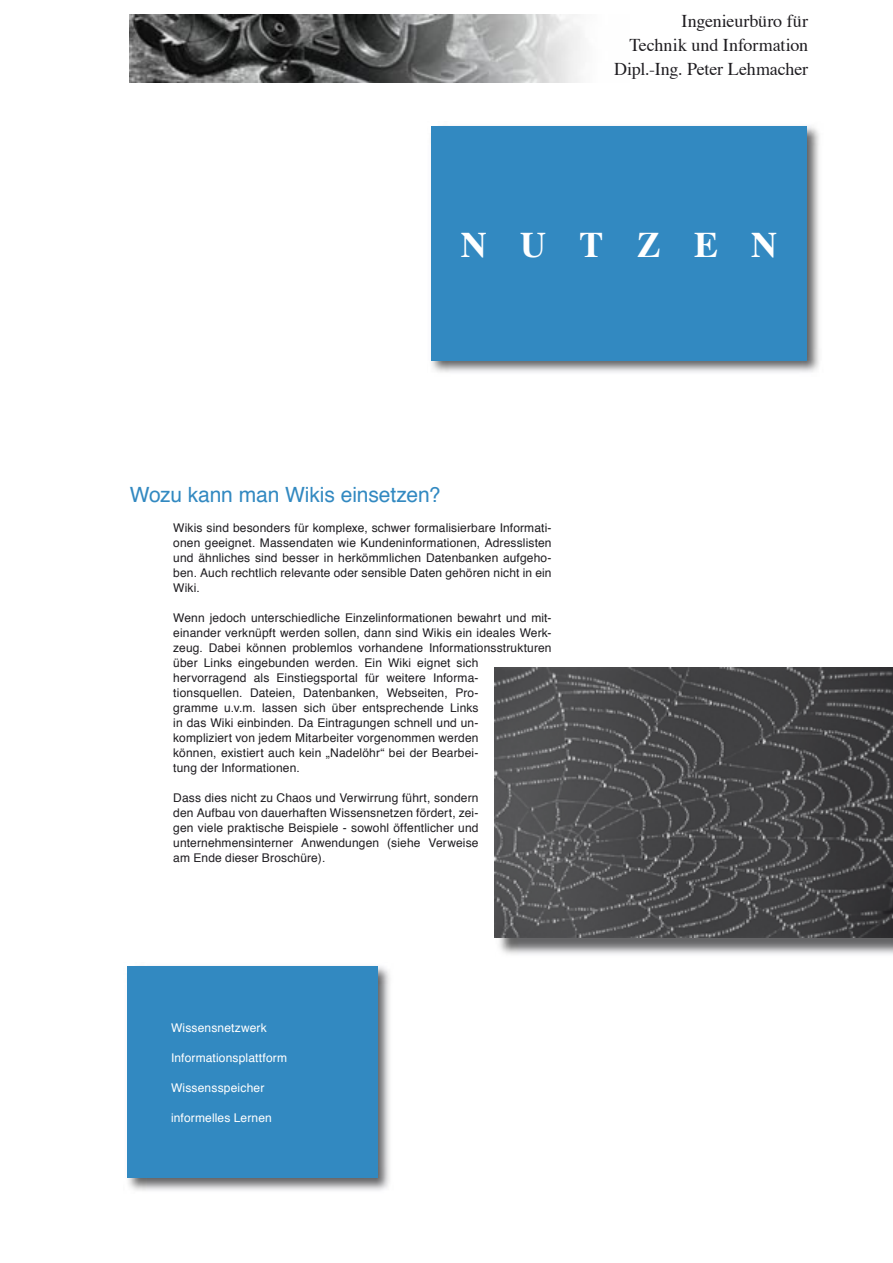
<style>
.page{position:relative;width:893px;height:1263px;background:#fff}
.page>*{position:absolute;margin:0;border:0;box-sizing:border-box;transform-origin:0 0}
.t1{font:700 36px "Times";letter-spacing:.925em;color:#fff}
.t2{font:21px "Helvetica";letter-spacing:-.005em;color:#3289c1}
.t3{font:18px/24px "Times";letter-spacing:-.005em;color:#1f1d21;text-align:right}
.t4{font:12px/15px "Helvetica";letter-spacing:.01em;color:#1f1d21;text-align:justify}
.t5{font:12px "Helvetica";letter-spacing:.015em;color:#fff}
</style>
<div class="page">
<img style="left:129px;top:15px;width:453px;height:67px">
<img style="left:431px;top:126px;width:388px;height:247px">
<div style="left:431px;top:126px;width:376px;height:234px;background:#3289c1"></div>
<img style="left:127px;top:966px;width:263px;height:225px">
<div style="left:128px;top:966px;width:250px;height:212px;background:#3289c1"></div>
<img style="left:499px;top:938px;width:394px;height:17px">
<img style="left:494px;top:668px;width:399px;height:270px">
<h3 class="t3" style="left:614px;top:10px;width:195px">Ingenieurbüro für<br>Technik und Information<br>Dipl.-Ing. Peter Lehmacher</h3>
<h1 class="t1" style="left:461px;top:220px;width:318px">NUTZEN</h1>
<h2 class="t2" style="left:130px;top:481px;width:312px">Wozu kann man Wikis einsetzen?</h2>
<p class="t4" style="left:173px;top:521px;width:380px">Wikis sind besonders für komplexe, schwer formalisierbare Informati&shy;onen geeignet. Massendaten wie Kundeninformationen, Adresslisten und ähnliches sind besser in herkömmlichen Datenbanken aufgeho&shy;ben. Auch rechtlich relevante oder sensible Daten gehören nicht in ein Wiki.</p>
<p class="t4" style="left:173px;top:611px;width:380px;text-align:left">Wenn jedoch unterschiedliche Einzelinformationen bewahrt und mit&shy;einander verknüpft werden sollen, dann sind Wikis ein ideales Werk&shy;zeug. Dabei können problemlos vorhandene Informationsstrukturen über Links eingebunden werden. Ein Wiki eignet sich hervorragend als Einstiegsportal für weitere Informa-<br>tionsquellen. Dateien, Datenbanken, Webseiten, Pro-<br>gramme u.v.m. lassen sich über entsprechende Links<br>in das Wiki einbinden. Da Eintragungen schnell und un-<br>kompliziert von jedem Mitarbeiter vorgenommen werden<br>können, existiert auch kein „Nadelöhr“ bei der Bearbei-<br>tung der Informationen.</p>
<p class="t4" style="left:173px;top:791px;width:307px">Dass dies nicht zu Chaos und Verwirrung führt, sondern den Aufbau von dauerhaften Wissensnetzen fördert, zei&shy;gen viele praktische Beispiele - sowohl öffentlicher und unternehmensinterner Anwendungen (siehe Verweise am Ende dieser Broschüre).</p>
<p class="t5" style="left:171px;top:1019px;width:97px">Wissensnetzwerk</p>
<p class="t5" style="left:171px;top:1049px;width:117px">Informationsplattform</p>
<p class="t5" style="left:171px;top:1079px;width:95px">Wissensspeicher</p>
<p class="t5" style="left:171px;top:1109px;width:102px">informelles Lernen</p>
</div>
